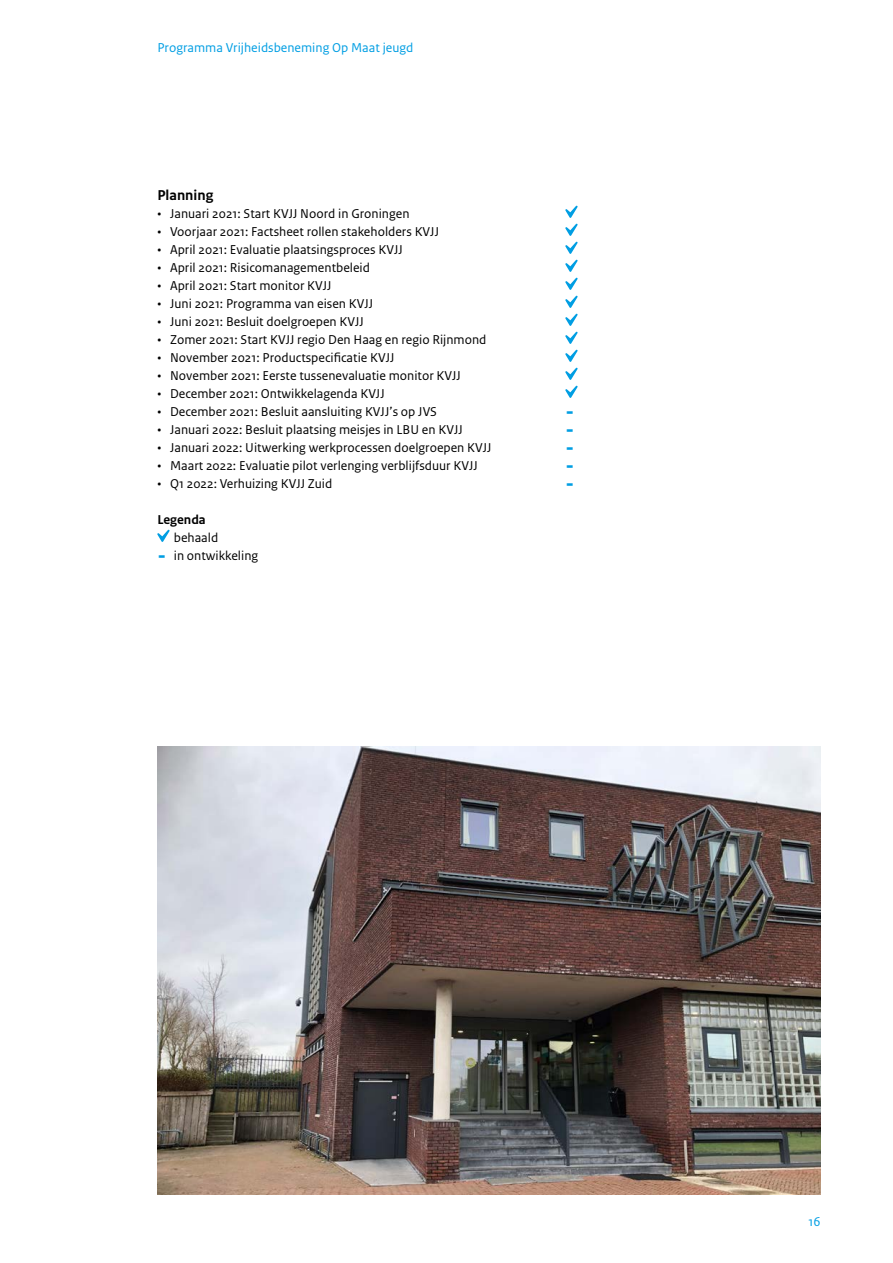
<style>
.page{position:relative;width:893px;height:1263px;background:#fff}
.page>*{position:absolute;margin:0;border:0;box-sizing:border-box;transform-origin:0 0}
.t1{font:700 22.5px "Rijksoverheid Sans Text";color:#009ee3}
.H4_RO_Alineakop_Sans{font:700 15px "Rijksoverheid Sans Text";color:#000}
.P_RO_Broodtekst_Sans{font:13.5px "Rijksoverheid Sans Text";color:#000}
.t2{font:13.5px "Rijksoverheid Sans Text Regular 2";color:#009ee3}
.P_RO_Broodtekst_Sans-2{font:700 13.5px "Rijksoverheid Sans Text";color:#000}
.t3{font:13.5px "Rijksoverheid Sans Text";color:#009ee3}
.s1{font-weight:700;font-size:22.5px;color:#009ee3}
</style>
<div class="page">
<svg style="left:565px;top:206px;width:13px;height:12px"></svg>
<svg style="left:565px;top:224px;width:13px;height:12px"></svg>
<svg style="left:565px;top:242px;width:13px;height:12px"></svg>
<svg style="left:565px;top:260px;width:13px;height:12px"></svg>
<svg style="left:565px;top:278px;width:13px;height:12px"></svg>
<svg style="left:565px;top:296px;width:13px;height:12px"></svg>
<svg style="left:565px;top:314px;width:13px;height:12px"></svg>
<svg style="left:565px;top:332px;width:13px;height:12px"></svg>
<svg style="left:565px;top:350px;width:13px;height:12px"></svg>
<svg style="left:565px;top:368px;width:13px;height:12px"></svg>
<svg style="left:565px;top:386px;width:13px;height:12px"></svg>
<svg style="left:157px;top:530px;width:13px;height:12px"></svg>
<img style="left:157px;top:746px;width:664px;height:449px">
<p class="t2" style="left:157px;top:40px;width:258px">Programma Vrijheidsbeneming Op Maat jeugd</p>
<h4 class="H4_RO_Alineakop_Sans" style="left:157px;top:186px;width:58px">Planning</h4>
<p class="P_RO_Broodtekst_Sans" style="left:157px;top:206px;width:254px">• Januari 2021: Start KVJJ Noord in Groningen</p>
<p class="P_RO_Broodtekst_Sans" style="left:157px;top:224px;width:283px">• Voorjaar 2021: Factsheet rollen stakeholders KVJJ</p>
<p class="P_RO_Broodtekst_Sans" style="left:157px;top:242px;width:247px">• April 2021: Evaluatie plaatsingsproces KVJJ</p>
<p class="P_RO_Broodtekst_Sans" style="left:157px;top:260px;width:214px">• April 2021: Risicomanagementbeleid</p>
<p class="P_RO_Broodtekst_Sans" style="left:157px;top:278px;width:176px">• April 2021: Start monitor KVJJ</p>
<p class="P_RO_Broodtekst_Sans" style="left:157px;top:296px;width:217px">• Juni 2021: Programma van eisen KVJJ</p>
<p class="P_RO_Broodtekst_Sans" style="left:157px;top:314px;width:208px">• Juni 2021: Besluit doelgroepen KVJJ</p>
<p class="P_RO_Broodtekst_Sans" style="left:157px;top:332px;width:331px">• Zomer 2021: Start KVJJ regio Den Haag en regio Rijnmond</p>
<p class="P_RO_Broodtekst_Sans" style="left:157px;top:350px;width:239px">• November 2021: Productspecificatie KVJJ</p>
<p class="P_RO_Broodtekst_Sans" style="left:157px;top:368px;width:305px">• November 2021: Eerste tussenevaluatie monitor KVJJ</p>
<p class="P_RO_Broodtekst_Sans" style="left:157px;top:386px;width:229px">• December 2021: Ontwikkelagenda KVJJ</p>
<p class="P_RO_Broodtekst_Sans" style="left:157px;top:404px;width:281px">• December 2021: Besluit aansluiting KVJJ’s op JVS</p>
<p class="t1" style="left:565px;top:399px;width:10px">-</p>
<p class="P_RO_Broodtekst_Sans" style="left:157px;top:422px;width:307px">• Januari 2022: Besluit plaatsing meisjes in LBU en KVJJ</p>
<p class="t1" style="left:565px;top:417px;width:10px">-</p>
<p class="P_RO_Broodtekst_Sans" style="left:157px;top:440px;width:336px">• Januari 2022: Uitwerking werkprocessen doelgroepen KVJJ</p>
<p class="t1" style="left:565px;top:435px;width:10px">-</p>
<p class="P_RO_Broodtekst_Sans" style="left:157px;top:458px;width:322px">• Maart 2022: Evaluatie pilot verlenging verblijfsduur KVJJ</p>
<p class="t1" style="left:565px;top:453px;width:10px">-</p>
<p class="P_RO_Broodtekst_Sans" style="left:157px;top:476px;width:177px">• Q1 2022: Verhuizing KVJJ Zuid</p>
<p class="t1" style="left:565px;top:471px;width:10px">-</p>
<p class="P_RO_Broodtekst_Sans-2" style="left:157px;top:512px;width:50px">Legenda</p>
<p class="P_RO_Broodtekst_Sans" style="left:174px;top:530px;width:46px">behaald</p>
<p class="P_RO_Broodtekst_Sans" style="left:157px;top:548px;width:102px"><span class="s1">-</span> in ontwikkeling</p>
<p class="t3" style="left:809px;top:1214px;width:14px">16</p>
</div>
